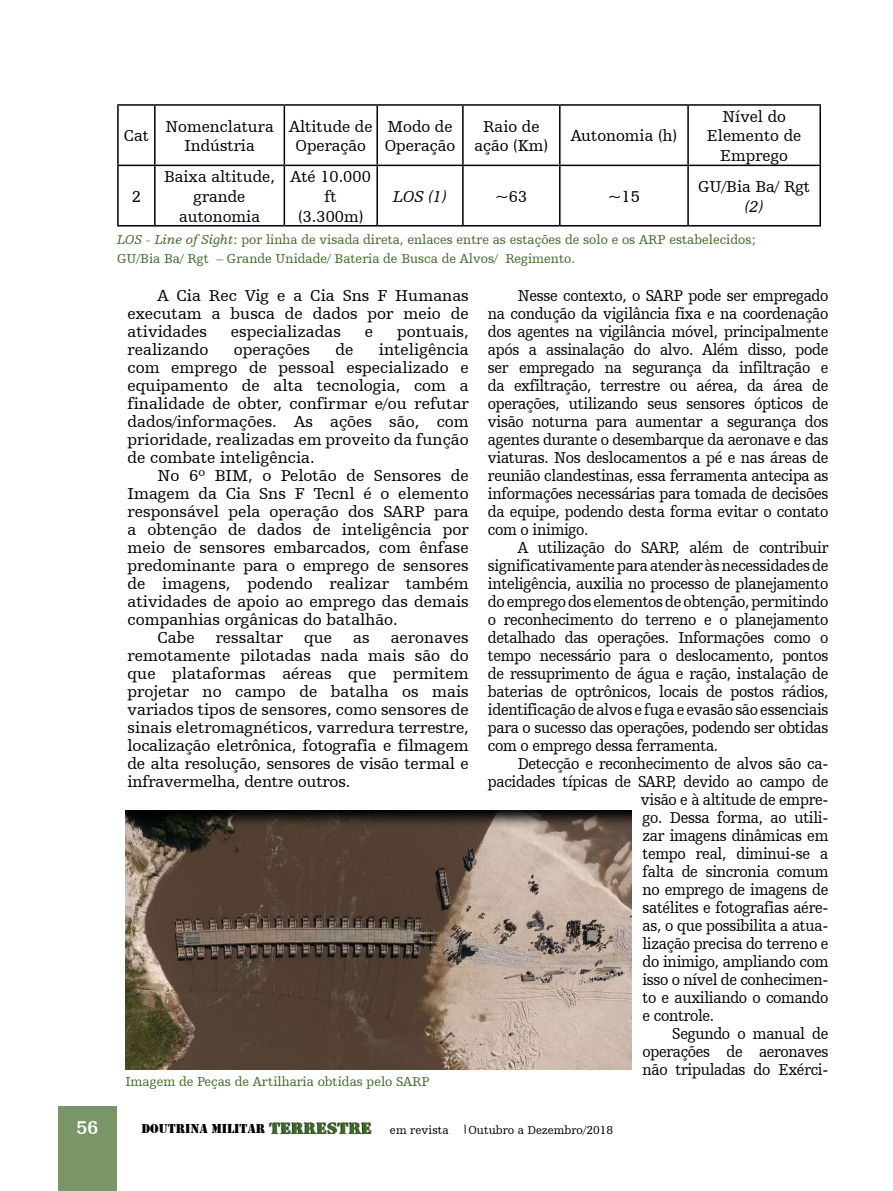
<style>
.page{position:relative;width:893px;height:1191px;background:#fff}
.page>*{position:absolute;margin:0;border:0;box-sizing:border-box;transform-origin:0 0}
.t1{font:700 19.5px "Humanist Slabserif 712 BT";color:#fff}
.t2{font:16.5px/18px "Humanist Slabserif 712 BT";color:#000;text-align:center}
.t3{font:16.5px/18px "Humanist Slabserif 712 BT";color:#000;text-align:justify;scale:.94 1}
.t4{font:16.5px "Humanist Slabserif 712 BT";letter-spacing:-.02em;color:#000;scale:.94 1}
.t5{font:italic 16.5px "Humanist Slabserif 712 BT";color:#000}
.t6{font:13.5px/19.5px "Humanist Slabserif 712 BT";color:#416929}
.t7{font:13.35px "Army";color:#000}
.t8{font:12px "Humanist Slabserif 712 BT";color:#000}
.s1{font-style:italic}
.s2{font-family:"Rubber Stamp Let Plain";font-size:17.1px}
.s3{font-family:"Humanist Slabserif 712 BT";font-size:12px}
</style>
<div class="page">
<div style="left:58px;top:1106px;width:59px;height:85px;background:#7a9669"></div>
<img style="left:126px;top:810px;width:505px;height:259px">
<hr style="left:117px;top:104px;width:38px;height:2px;background:#000">
<hr style="left:117px;top:106px;width:2px;height:59px;background:#000">
<hr style="left:155px;top:104px;width:129px;height:2px;background:#000">
<hr style="left:154px;top:106px;width:2px;height:59px;background:#000">
<hr style="left:284px;top:104px;width:93px;height:2px;background:#000">
<hr style="left:284px;top:106px;width:1px;height:59px;background:#000">
<hr style="left:377px;top:104px;width:86px;height:2px;background:#000">
<hr style="left:376px;top:106px;width:2px;height:59px;background:#000">
<hr style="left:463px;top:104px;width:97px;height:2px;background:#000">
<hr style="left:462px;top:106px;width:2px;height:59px;background:#000">
<hr style="left:560px;top:104px;width:128px;height:2px;background:#000">
<hr style="left:559px;top:106px;width:2px;height:59px;background:#000">
<hr style="left:688px;top:104px;width:133px;height:2px;background:#000">
<hr style="left:687px;top:106px;width:2px;height:59px;background:#000">
<hr style="left:819px;top:106px;width:2px;height:59px;background:#000">
<hr style="left:117px;top:165px;width:38px;height:1px;background:#000">
<hr style="left:117px;top:166px;width:2px;height:59px;background:#000">
<hr style="left:155px;top:165px;width:129px;height:1px;background:#000">
<hr style="left:154px;top:166px;width:2px;height:59px;background:#000">
<hr style="left:284px;top:165px;width:93px;height:1px;background:#000">
<hr style="left:284px;top:166px;width:1px;height:59px;background:#000">
<hr style="left:377px;top:165px;width:86px;height:1px;background:#000">
<hr style="left:376px;top:166px;width:2px;height:59px;background:#000">
<hr style="left:463px;top:165px;width:97px;height:1px;background:#000">
<hr style="left:462px;top:166px;width:2px;height:59px;background:#000">
<hr style="left:560px;top:165px;width:128px;height:1px;background:#000">
<hr style="left:559px;top:166px;width:2px;height:59px;background:#000">
<hr style="left:688px;top:165px;width:133px;height:1px;background:#000">
<hr style="left:687px;top:166px;width:2px;height:59px;background:#000">
<hr style="left:819px;top:166px;width:2px;height:59px;background:#000">
<hr style="left:117px;top:225px;width:38px;height:1px;background:#000">
<hr style="left:155px;top:225px;width:129px;height:1px;background:#000">
<hr style="left:284px;top:225px;width:93px;height:1px;background:#000">
<hr style="left:377px;top:225px;width:86px;height:1px;background:#000">
<hr style="left:463px;top:225px;width:97px;height:1px;background:#000">
<hr style="left:560px;top:225px;width:128px;height:1px;background:#000">
<hr style="left:688px;top:225px;width:133px;height:1px;background:#000">
<p class="t2" style="left:124px;top:127px;width:27px">Cat</p>
<p class="t2" style="left:165px;top:116px;width:110px;line-height:19.8px">Nomenclatura<br>Indústria</p>
<p class="t2" style="left:289px;top:116px;width:85px;line-height:19.8px">Altitude de<br>Operação</p>
<p class="t2" style="left:385px;top:116px;width:72px;line-height:19.8px;text-align:left">Modo de<br>Operação</p>
<p class="t2" style="left:474px;top:116px;width:75px;line-height:19.8px">Raio de ação (Km)</p>
<p class="t2" style="left:571px;top:127px;width:108px">Autonomia (h)</p>
<p class="t2" style="left:707px;top:106px;width:96px;line-height:19.8px">Nível do<br>Elemento de<br>Emprego</p>
<p class="t2" style="left:164px;top:166px;width:112px;line-height:19.8px">Baixa altitude, grande autonomia</p>
<p class="t2" style="left:291px;top:166px;width:82px;line-height:19.8px">Até 10.000 ft (3.300m)</p>
<p class="t2" style="left:698px;top:177px;width:114px">GU/Bia Ba/ Rgt</p>
<p class="t5" style="left:745px;top:196px;width:20px">(2)</p>
<p class="t6" style="left:117px;top:229px;width:640px"><span class="s1">LOS - Line of Sight</span>: por linha de visada direta, enlaces entre as estações de solo e os ARP estabelecidos;<br>GU/Bia Ba/ Rgt – Grande Unidade/ Bateria de Busca de Alvos/ Regimento.</p>
<p class="t5" style="left:393px;top:186px;width:55px">LOS (1)</p>
<p class="t2" style="left:495px;top:187px;width:34px">~63</p>
<p class="t2" style="left:608px;top:187px;width:34px">~15</p>
<p class="t2" style="left:132px;top:187px;width:11px">2</p>
<p class="t2" style="left:128px;top:286px;width:343px;text-align:justify;text-indent:30px">A Cia Rec Vig e a Cia Sns F Humanas executam a busca de dados por meio de atividades</p>
<p class="t2" style="left:231px;top:322px;width:111px">especializadas</p>
<p class="t2" style="left:365px;top:322px;width:10px">e</p>
<p class="t2" style="left:397px;top:322px;width:73px">pontuais,</p>
<p class="t2" style="left:128px;top:340px;width:343px;text-align:justify;text-indent:251px">inteligência com emprego de pessoal especializado e equipamento de alta tecnologia, com a finalidade de obter, confirmar e/ou refutar dados/informações. As ações são, com prioridade, realizadas em proveito da função de combate inteligência.</p>
<p class="t2" style="left:157px;top:466px;width:313px">No 6º BIM, o Pelotão de Sensores de</p>
<p class="t2" style="left:128px;top:484px;width:343px">Imagem da Cia Sns F Tecnl é o elemento</p>
<p class="t2" style="left:128px;top:502px;width:343px">responsável pela operação dos SARP para</p>
<p class="t2" style="left:128px;top:520px;width:343px">a obtenção de dados de inteligência por</p>
<p class="t2" style="left:128px;top:538px;width:343px">meio de sensores embarcados, com ênfase</p>
<p class="t2" style="left:128px;top:556px;width:343px">predominante para o emprego de sensores</p>
<p class="t2" style="left:128px;top:574px;width:343px">de imagens, podendo realizar também</p>
<p class="t2" style="left:128px;top:592px;width:343px">atividades de apoio ao emprego das demais</p>
<p class="t2" style="left:128px;top:610px;width:272px">companhias orgânicas do batalhão.</p>
<p class="t2" style="left:157px;top:628px;width:39px">Cabe</p>
<p class="t2" style="left:216px;top:628px;width:69px">ressaltar</p>
<p class="t2" style="left:304px;top:628px;width:30px">que</p>
<p class="t2" style="left:353px;top:628px;width:18px">as</p>
<p class="t2" style="left:128px;top:340px;width:82px">realizando</p>
<p class="t2" style="left:234px;top:340px;width:78px">operações</p>
<p class="t2" style="left:336px;top:340px;width:19px">de</p>
<p class="t2" style="left:128px;top:628px;width:343px;text-align:justify;text-indent:263px">aeronaves remotamente pilotadas nada mais são do que plataformas aéreas que permitem projetar no campo de batalha os mais variados tipos de sensores, como sensores de sinais eletromagnéticos, varredura terrestre, localização eletrônica, fotografia e filmagem de alta resolução, sensores de visão termal e infravermelha, dentre outros.</p>
<p class="t6" style="left:125px;top:1071px;width:306px">Imagem de Peças de Artilharia obtidas pelo SARP</p>
<p class="t3" style="left:488px;top:286px;width:364px;text-indent:30px">Nesse contexto, o SARP pode ser empregado na condução da vigilância fixa e na coordenação dos agentes na vigilância móvel, principalmente após a assinalação do alvo. Além disso, pode ser empregado na segurança da infiltração e da exfiltração, terrestre ou aérea, da área de operações, utilizando seus sensores ópticos de visão noturna para aumentar a segurança dos agentes durante o desembarque da aeronave e das viaturas. Nos deslocamentos a pé e nas áreas de reunião clandestinas, essa ferramenta antecipa as informações necessárias para tomada de decisões da equipe, podendo desta forma evitar o contato com o inimigo.</p>
<p class="t3" style="left:488px;top:538px;width:364px;text-indent:30px">A utilização do SARP, além de contribuir significativamente para atender às necessidades de inteligência, auxilia no processo de planejamento do emprego dos elementos de obtenção, permitindo o reconhecimento do terreno e o planejamento detalhado das operações. Informações como o tempo necessário para o deslocamento, pontos de ressuprimento de água e ração, instalação de baterias de optrônicos, locais de postos rádios, identificação de alvos e fuga e evasão são essenciais para o sucesso das operações, podendo ser obtidas com o emprego dessa ferramenta.</p>
<p class="t4" style="left:518px;top:753px;width:332px">Detecção e reconhecimento de alvos são ca-</p>
<p class="t4" style="left:488px;top:771px;width:364px">pacidades típicas de SARP, devido ao campo de</p>
<p class="t4" style="left:641px;top:789px;width:201px">visão e à altitude de empre-</p>
<p class="t4" style="left:642px;top:807px;width:199px">go. Dessa forma, ao utili-</p>
<p class="t4" style="left:642px;top:825px;width:199px">zar imagens dinâmicas em</p>
<p class="t4" style="left:642px;top:843px;width:199px">tempo real, diminui-se a</p>
<p class="t4" style="left:642px;top:861px;width:199px">falta de sincronia comum</p>
<p class="t4" style="left:642px;top:879px;width:199px">no emprego de imagens de</p>
<p class="t4" style="left:642px;top:897px;width:199px">satélites e fotografias aére-</p>
<p class="t4" style="left:642px;top:915px;width:199px">as, o que possibilita a atua-</p>
<p class="t4" style="left:642px;top:933px;width:199px">lização precisa do terreno e</p>
<p class="t4" style="left:642px;top:951px;width:199px">do inimigo, ampliando com</p>
<p class="t4" style="left:642px;top:969px;width:199px">isso o nível de conhecimen-</p>
<p class="t4" style="left:642px;top:987px;width:199px">to e auxiliando o comando</p>
<p class="t4" style="left:642px;top:1005px;width:78px">e controle.</p>
<p class="t4" style="left:672px;top:1023px;width:168px">Segundo o manual de</p>
<p class="t4" style="left:642px;top:1041px;width:199px">operações de aeronaves</p>
<p class="t4" style="left:642px;top:1059px;width:199px">não tripuladas do Exérci-</p>
<p class="t1" style="left:77px;top:1115px;width:23px">56</p>
<p class="t7" style="left:142px;top:1120px;width:309px">DOUTRINA MILITAR <span class="s2">TERRESTRE</span> <span class="s3">em revista</span></p>
<p class="t8" style="left:469px;top:1122px;width:146px">Outubro a Dezembro/2018</p>
</div>
